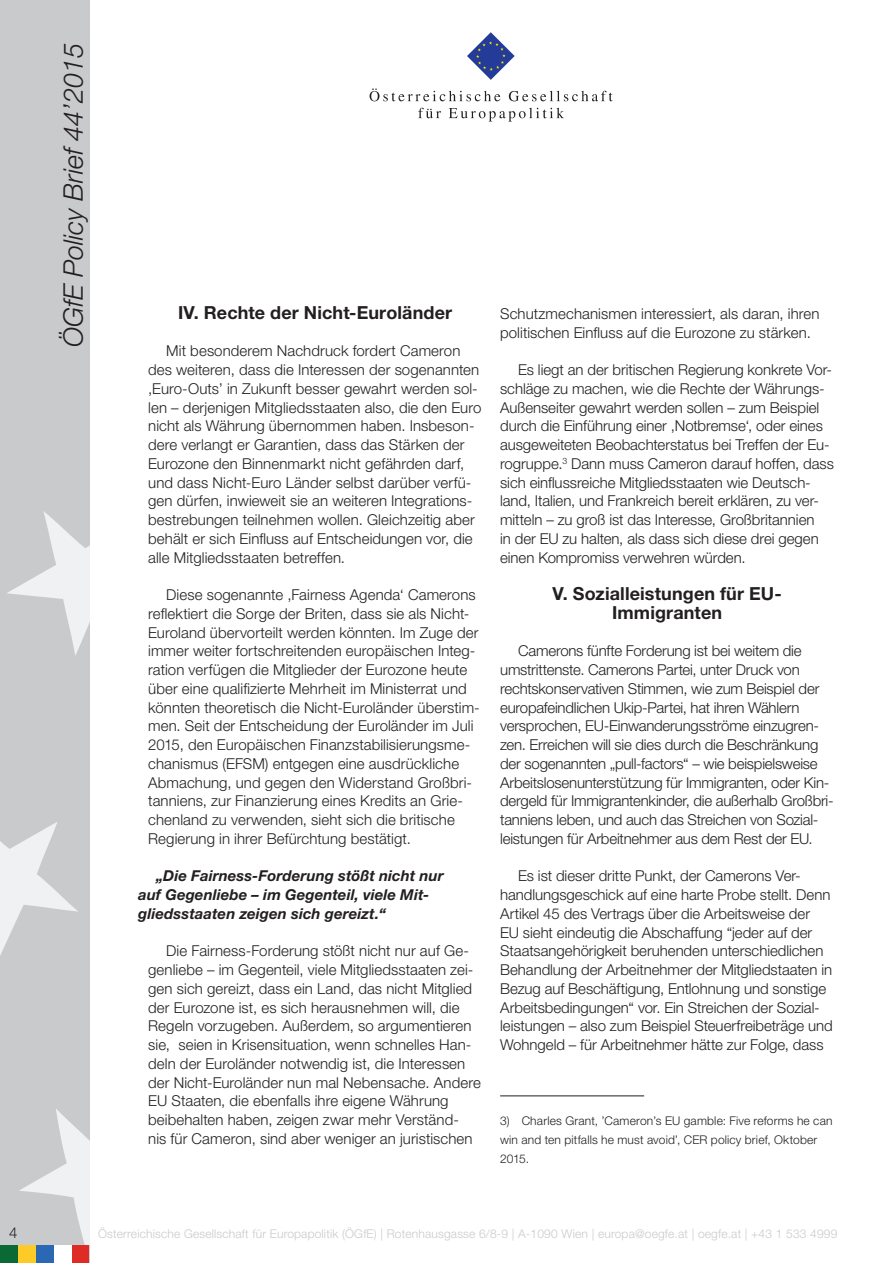
<style>
.page{position:relative;width:893px;height:1263px;background:#fff}
.page>*{position:absolute;margin:0;border:0;box-sizing:border-box;transform-origin:0 0}
.t1{font:italic 300 27px "Helvetica Neue LT Std";color:#231f20}
.Zwischenüberschrift{font:700 18px/18.8px "Helvetica Neue LT Std";letter-spacing:.005em;color:#231f20;text-align:center}
.Standard_Paragraph{font:300 15px/18.8px "Helvetica Neue LT Std";color:#231f20}
.Standard_Paragraph-2{font:italic 700 15px/18.8px "Helvetica Neue LT Std";letter-spacing:.005em;color:#231f20}
.t2{font:300 12px "Helvetica Neue LT Std";letter-spacing:.015em;color:#c9cacc}
.Footnotes{font:300 12px/18.8px "Helvetica Neue LT Std";letter-spacing:.015em;color:#231f20}
</style>
<div class="page">
<div style="left:0;top:0;width:89px;height:1263px;background:#c9cacc"></div>
<svg style="left:19px;top:1109px;width:70px;height:136px"></svg>
<svg style="left:0;top:822px;width:78px;height:134px"></svg>
<svg style="left:7px;top:511px;width:82px;height:144px"></svg>
<div style="left:18px;top:1245px;width:18px;height:18px;background:#fecb26"></div>
<div style="left:36px;top:1245px;width:18px;height:18px;background:#2b68b3"></div>
<div style="left:71px;top:1245px;width:18px;height:18px;background:#de2b26"></div>
<div style="left:0;top:1245px;width:18px;height:18px;background:#0b6936"></div>
<div style="left:54px;top:1245px;width:17px;height:18px;background:#fff"></div>
<svg style="left:467px;top:32px;width:48px;height:48px"></svg>
<svg style="left:370px;top:88px;width:130px;height:13px"></svg>
<svg style="left:509px;top:91px;width:104px;height:10px"></svg>
<svg style="left:418px;top:108px;width:23px;height:10px"></svg>
<svg style="left:449px;top:108px;width:115px;height:14px"></svg>
<hr style="left:500px;top:1095px;width:144px;height:1px;background:#231f20">
<h1 class="t1" style="left:57px;top:347px;width:305px;rotate:-90deg">ÖGfE Policy Brief 44’2015</h1>
<p class="Zwischenüberschrift" style="left:178px;top:303px;width:276px">IV. Rechte der Nicht-Euroländer</p>
<p class="Standard_Paragraph" style="left:148px;top:341px;width:335px;text-indent:18px">Mit besonderem Nachdruck fordert Cameron des weiteren, dass die Interessen der sogenannten ‚Euro-Outs’ in Zukunft besser gewahrt werden sol&shy;len – derjenigen Mitgliedsstaaten also, die den Euro nicht als Währung übernommen haben. Insbeson&shy;dere verlangt er Garantien, dass das Stärken der Eurozone den Binnenmarkt nicht gefährden darf, und dass Nicht-Euro Länder selbst darüber verfü&shy;gen dürfen, inwieweit sie an weiteren Integrations&shy;bestrebungen teilnehmen wollen. Gleichzeitig aber behält er sich Einfluss auf Entscheidungen vor, die alle Mitgliedsstaaten betreffen.</p>
<p class="Standard_Paragraph" style="left:148px;top:585px;width:333px;text-indent:18px">Diese sogenannte ‚Fairness Agenda‘ Camerons reflektiert die Sorge der Briten, dass sie als Nicht-Euroland übervorteilt werden könnten. Im Zuge der immer weiter fortschreitenden europäischen Integ&shy;ration verfügen die Mitglieder der Eurozone heute über eine qualifizierte Mehrheit im Ministerrat und könnten theoretisch die Nicht-Euroländer überstim&shy;men. Seit der Entscheidung der Euroländer im Juli 2015, den Europäischen Finanzstabilisierungsme&shy;chanismus (EFSM) entgegen eine ausdrückliche Abmachung, und gegen den Widerstand Großbri&shy;tanniens, zur Finanzierung eines Kredits an Grie&shy;chenland zu verwenden, sieht sich die britische Regierung in ihrer Befürchtung bestätigt.</p>
<p class="Standard_Paragraph-2" style="left:138px;top:866px;width:307px;text-indent:18px">„Die Fairness-Forderung stößt nicht nur auf Gegenliebe – im Gegenteil, viele Mit&shy;gliedsstaaten zeigen sich gereizt.“</p>
<p class="Standard_Paragraph" style="left:148px;top:941px;width:334px;text-indent:18px">Die Fairness-Forderung stößt nicht nur auf Ge&shy;genliebe – im Gegenteil, viele Mitgliedsstaaten zei&shy;gen sich gereizt, dass ein Land, das nicht Mitglied der Eurozone ist, es sich herausnehmen will, die Regeln vorzugeben. Außerdem, so argumentieren sie, seien in Krisensituation, wenn schnelles Han&shy;deln der Euroländer notwendig ist, die Interessen der Nicht-Euroländer nun mal Nebensache. Andere EU Staaten, die ebenfalls ihre eigene Währung beibehalten haben, zeigen zwar mehr Verständ-<br>nis für Cameron, sind aber weniger an juristischen</p>
<p class="Standard_Paragraph" style="left:500px;top:304px;width:321px">Schutzmechanismen interessiert, als daran, ihren politischen Einfluss auf die Eurozone zu stärken.</p>
<p class="Standard_Paragraph" style="left:500px;top:360px;width:335px;text-indent:18px">Es liegt an der britischen Regierung konkrete Vor&shy;schläge zu machen, wie die Rechte der Währungs-Außenseiter gewahrt werden sollen – zum Beispiel durch die Einführung einer ‚Notbremse‘, oder eines ausgeweiteten Beobachterstatus bei Treffen der Eu&shy;rogruppe.<sup>3</sup> Dann muss Cameron darauf hoffen, dass sich einflussreiche Mitgliedsstaaten wie Deutsch&shy;land, Italien, und Frankreich bereit erklären, zu ver&shy;mitteln – zu groß ist das Interesse, Großbritannien<br>in der EU zu halten, als dass sich diese drei gegen einen Kompromiss verwehren würden.</p>
<p class="Zwischenüberschrift" style="left:553px;top:584px;width:231px">V. Sozialleistungen für EU-<br>Immigranten</p>
<p class="Standard_Paragraph" style="left:500px;top:641px;width:335px;text-indent:18px">Camerons fünfte Forderung ist bei weitem die umstrittenste. Camerons Partei, unter Druck von rechtskonservativen Stimmen, wie zum Beispiel der europafeindlichen Ukip-Partei, hat ihren Wählern versprochen, EU-Einwanderungsströme einzugren&shy;zen. Erreichen will sie dies durch die Beschränkung der sogenannten „pull-factors“ – wie beispielsweise Arbeitslosenunterstützung für Immigranten, oder Kin&shy;dergeld für Immigrantenkinder, die außerhalb Großbri&shy;tanniens leben, und auch das Streichen von Sozial&shy;leistungen für Arbeitnehmer aus dem Rest der EU.</p>
<p class="Standard_Paragraph" style="left:500px;top:866px;width:334px;text-indent:18px">Es ist dieser dritte Punkt, der Camerons Ver&shy;handlungsgeschick auf eine harte Probe stellt. Denn Artikel 45 des Vertrags über die Arbeitsweise der<br>EU sieht eindeutig die Abschaffung “jeder auf der Staatsangehörigkeit beruhenden unterschiedlichen Behandlung der Arbeitnehmer der Mitgliedstaaten in Bezug auf Beschäftigung, Entlohnung und sonstige Arbeitsbedingungen“ vor. Ein Streichen der Sozial&shy;leistungen – also zum Beispiel Steuerfreibeträge und Wohngeld – für Arbeitnehmer hätte zur Folge, dass</p>
<p class="Footnotes" style="left:500px;top:1111px;width:334px">3) Charles Grant, ’Cameron’s EU gamble: Five reforms he can win and ten pitfalls he must avoid’, CER policy brief, Oktober<br>2015.</p>
<p class="Standard_Paragraph" style="left:9px;top:1222px;width:10px">4</p>
<p class="t2" style="left:98px;top:1226px;width:741px">Österreichische Gesellschaft für Europapolitik (ÖGfE) | Rotenhausgasse 6/8-9 | A-1090 Wien | europa@oegfe.at | oegfe.at | +43 1 533 4999</p>
</div>
